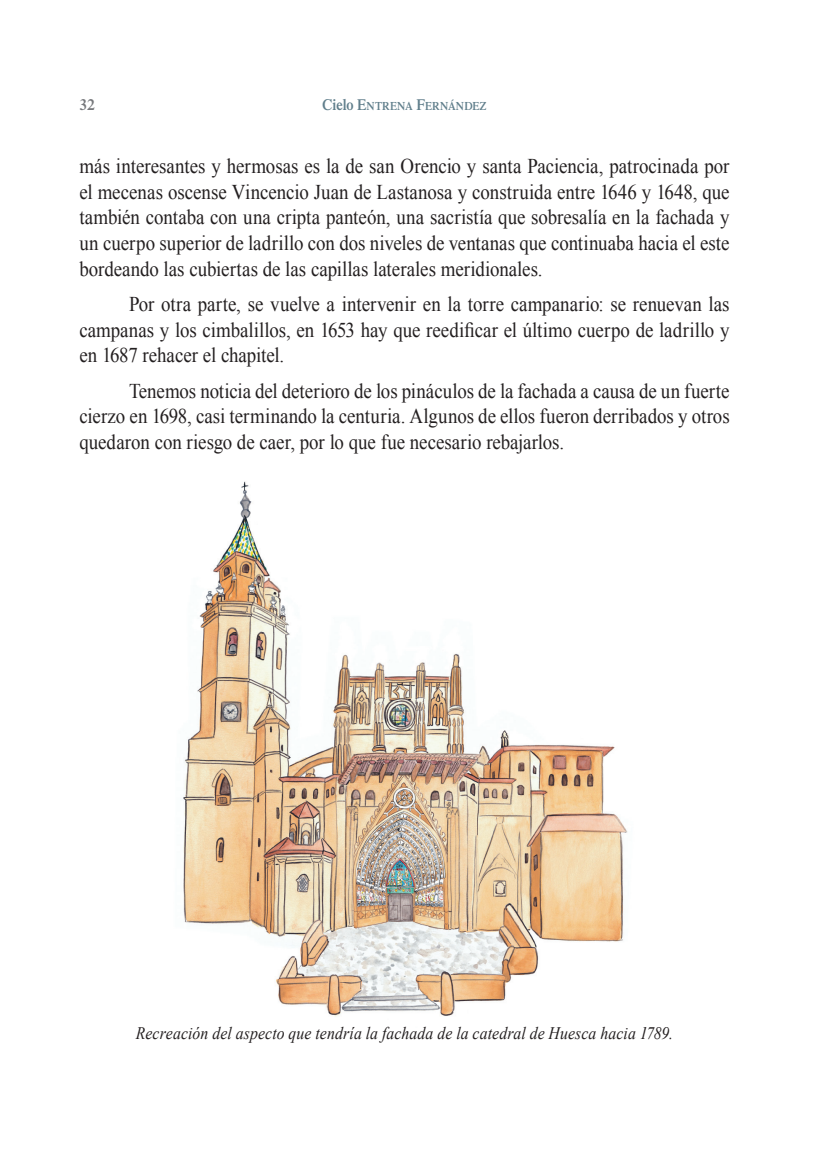
<style>
.page{position:relative;width:834px;height:1166px;background:#fff}
.page>*{position:absolute;margin:0;border:0;box-sizing:border-box;transform-origin:0 0}
.t1{font:21px/25.6px "Times New Roman";color:#231f20;text-align:justify;scale:.9 1}
.t2{font:italic 17.5px "Times New Roman";letter-spacing:.005em;color:#231f20;scale:.9 1}
.t3{font:600 15.75px "Times LT Std";color:#76787b}
.t4{font:600 11.9px "Times LT Std";letter-spacing:.005em;color:#607e8b;scale:.9 1}
.s1{font-size:15.75px}
</style>
<div class="page">
<img style="left:183px;top:481px;width:445px;height:536px">
<p class="t3" style="left:79px;top:95px;width:17px">32</p>
<p class="t4" style="left:322px;top:99px;width:184px"><span class="s1">Cielo</span> <span class="s1">E</span>NTRENA <span class="s1">F</span>ERNÁNDEZ</p>
<p class="t1" style="left:79px;top:153px;width:723px">más interesantes y hermosas es la de san Orencio y santa Paciencia, patrocinada por el mecenas oscense Vincencio Juan de Lastanosa y construida entre 1646 y 1648, que también contaba con una cripta panteón, una sacristía que sobresalía en la fachada y un cuerpo superior de ladrillo con dos niveles de ventanas que continuaba hacia el este bordeando las cubiertas de las capillas laterales meridionales.</p>
<p class="t1" style="left:79px;top:291px;width:723px;text-indent:50px">Por otra parte, se vuelve a intervenir en la torre campanario: se renuevan las campanas y los cimbalillos, en 1653 hay que reedificar el último cuerpo de ladrillo y en 1687 rehacer el chapitel.</p>
<p class="t1" style="left:79px;top:377px;width:723px;text-indent:50px">Tenemos noticia del deterioro de los pináculos de la fachada a causa de un fuerte cierzo en 1698, casi terminando la centuria. Algunos de ellos fueron derribados y otros quedaron con riesgo de caer, por lo que fue necesario rebajarlos.</p>
<p class="t2" style="left:136px;top:1021px;width:598px">Recreación del aspecto que tendría la fachada de la catedral de Huesca hacia 1789.</p>
</div>
